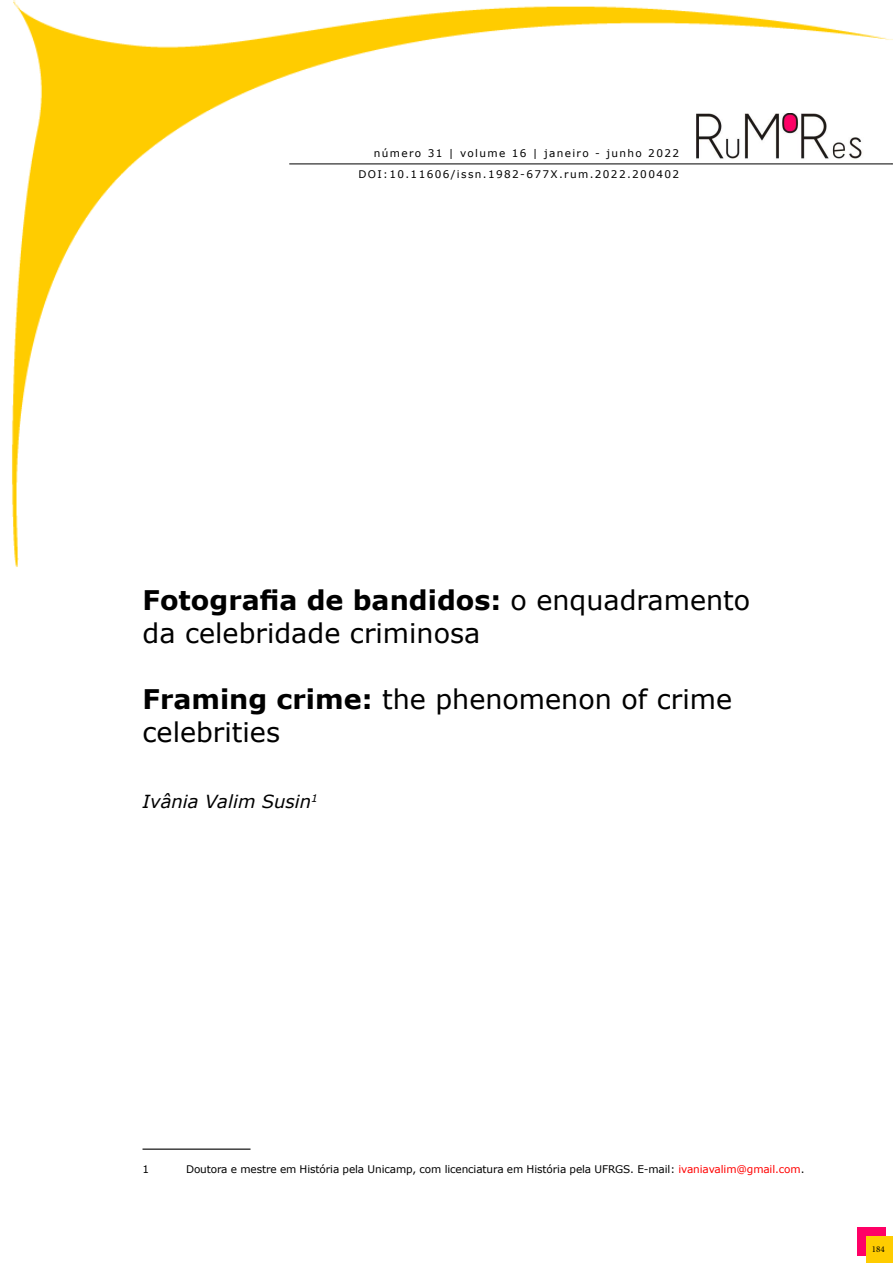
<style>
.page{position:relative;width:893px;height:1263px;background:#fff}
.page>*{position:absolute;margin:0;border:0;box-sizing:border-box;transform-origin:0 0}
.t1{font:27px/33.2px "Verdana";color:#000}
.t2{font:italic 18px "Verdana";color:#000}
.t3{font:10.5px "Verdana";letter-spacing:-.01em;color:#000}
.t4{font:10.5px "Verdana";letter-spacing:.13em;color:#000}
.t5{font:9px "Minion Pro";color:#000}
.s1{font-weight:700}
.s2{color:#f00}
</style>
<div class="page">
<div style="left:857px;top:1227px;width:29px;height:28px;background:#f06"></div>
<div style="left:866px;top:1236px;width:27px;height:27px;background:#fc0"></div>
<img style="left:12px;top:0;width:881px;height:567px">
<hr style="left:289px;top:164px;width:604px;height:1px;background:#000">
<hr style="left:142px;top:1148px;width:108px;height:2px;background:#000">
<p class="t4" style="left:374px;top:146px;width:307px">número 31 | volume 16 | janeiro - junho 2022</p>
<p class="t4" style="left:358px;top:167px;width:322px">DOI:10.11606/issn.1982-677X.rum.2022.200402</p>
<p class="t1" style="left:142px;top:583px;width:609px"><span class="s1">Fotografia de bandidos:</span> o enquadramento da celebridade criminosa</p>
<p class="t1" style="left:142px;top:682px;width:591px"><span class="s1">Framing crime:</span> the phenomenon of crime celebrities</p>
<p class="t2" style="left:142px;top:789px;width:177px">Ivânia Valim Susin<sup>1</sup></p>
<p class="t3" style="left:142px;top:1162px;width:8px">1</p>
<p class="t3" style="left:186px;top:1162px;width:620px">Doutora e mestre em História pela Unicamp, com licenciatura em História pela UFRGS. E-mail: <span class="s2">ivaniavalim@gmail.com</span>.</p>
<p class="t5" style="left:872px;top:1243px;width:14px">184</p>
</div>
